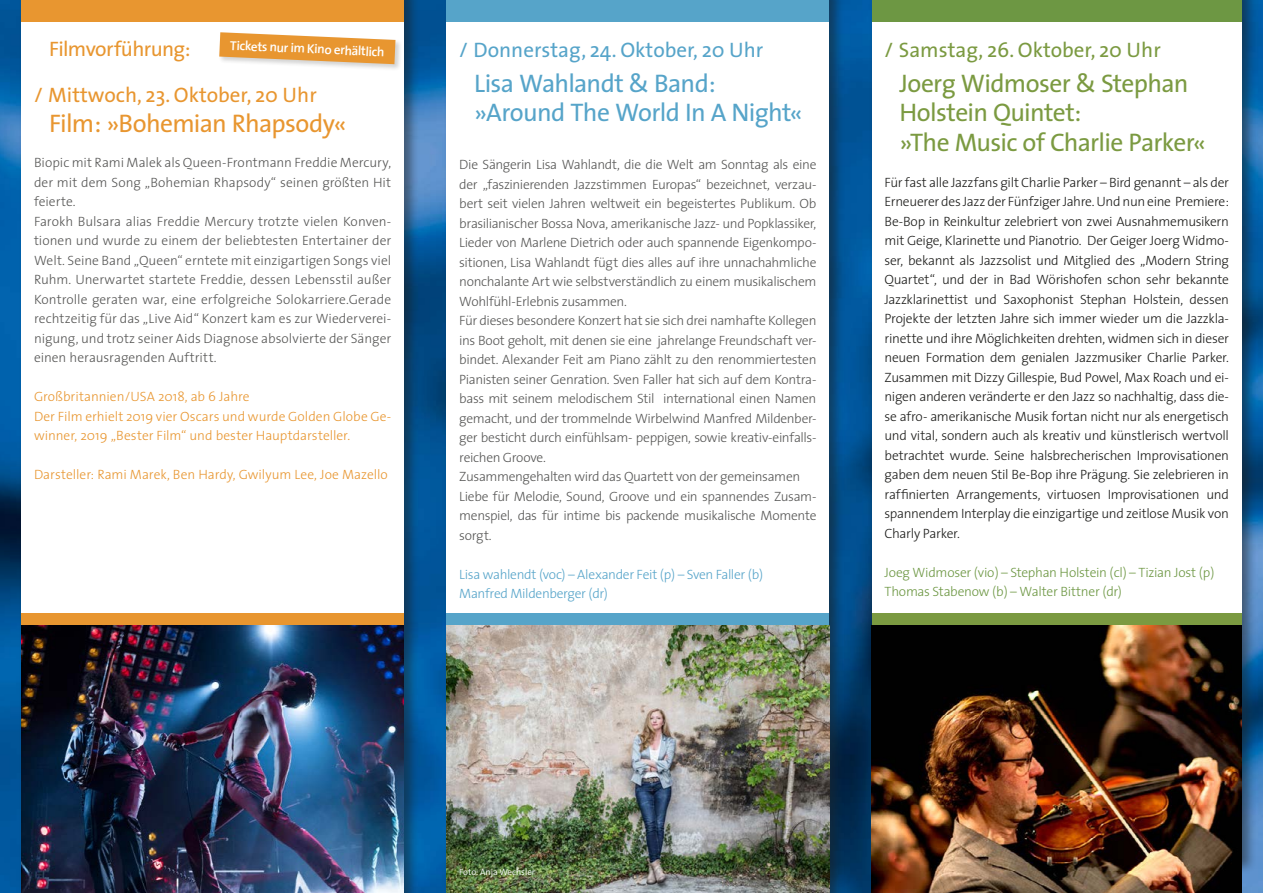
<style>
.page{position:relative;width:1263px;height:893px;background:#fff}
.page>*{position:absolute;margin:0;border:0;box-sizing:border-box;transform-origin:0 0}
.t1{font:25.5px/30px "The Sans";letter-spacing:-.025em;color:#7b9a41}
.t2{font:25.5px/30px "The Sans";letter-spacing:-.025em;color:#56a4c9}
.t3{font:25.5px "The Sans";letter-spacing:-.025em;color:#e89630}
.t4{font:21px/45.8px "The Sans";color:#e89630}
.t5{font:21px "The Sans";color:#56a4c9}
.t6{font:21px "The Sans";color:#7b9a41}
.t7{font:300 13.5px/19.5px "The Sans";letter-spacing:-.02em;color:#575756}
.t8{font:300 13.5px/19.5px "The Sans";letter-spacing:-.025em;color:#1d1d1b;text-align:justify}
.t9{font:300 13.5px/19.5px "The Sans";color:#575756}
.t10{font:300 13.5px/19.5px "The Sans";color:#e89630}
.t11{font:300 13.5px/19.5px "The Sans";letter-spacing:-.02em;color:#6d9743}
.t12{font:300 13.5px/19.5px "The Sans";letter-spacing:-.02em;color:#56a4c9}
.t13{font:600 13.05px "The Sans";color:#fff}
.t14{font:300 9px "The Sans";color:#fff}
</style>
<div class="page">
<img style="left:0;top:0;width:1263px;height:893px">
<div style="left:443px;top:0;width:402px;height:893px;background:#1d1d1b;opacity:.5"></div>
<div style="left:446px;top:0;width:383px;height:893px;background:#fff"></div>
<div style="left:446px;top:613px;width:383px;height:232px;background:#56a4c9"></div>
<img style="left:446px;top:625px;width:383px;height:268px">
<div style="left:446px;top:0;width:383px;height:21px;background:#56a4c9"></div>
<div style="left:18px;top:0;width:401px;height:893px;background:#1d1d1b;opacity:.5"></div>
<div style="left:21px;top:0;width:383px;height:893px;background:#fff"></div>
<div style="left:218px;top:31px;width:185px;height:40px;background:#1d1d1b;opacity:.2"></div>
<svg style="left:219px;top:32px;width:176px;height:32px;background:#eaac5f"></svg>
<div style="left:21px;top:0;width:383px;height:21px;background:#e89630"></div>
<div style="left:21px;top:613px;width:383px;height:206px;background:#e89630"></div>
<img style="left:21px;top:625px;width:383px;height:268px">
<div style="left:868px;top:0;width:389px;height:874px;background:#1d1d1b;opacity:.5"></div>
<div style="left:872px;top:0;width:370px;height:859px;background:#fff"></div>
<div style="left:872px;top:0;width:370px;height:21px;background:#6d9743"></div>
<div style="left:872px;top:613px;width:370px;height:232px;background:#7b9a41"></div>
<img style="left:872px;top:625px;width:370px;height:268px">
<h2 class="t4" style="left:34px;top:25px;width:284px;text-indent:15px">Filmvorführung:<br>/ Mittwoch, 23. Oktober, 20 Uhr</h2>
<h1 class="t3" style="left:49px;top:102px;width:299px">Film: »Bohemian Rhapsody«</h1>
<p class="t13" style="left:230px;top:35px;width:156px;rotate:2deg">Tickets nur im Kino erhältlich</p>
<h2 class="t5" style="left:459px;top:32px;width:306px">/ Donnerstag, 24. Oktober, 20 Uhr</h2>
<h1 class="t2" style="left:474px;top:67px;width:330px">Lisa Wahlandt &amp; Band: »Around The World In A Night«</h1>
<h2 class="t6" style="left:884px;top:32px;width:278px">/ Samstag, 26. Oktober, 20 Uhr</h2>
<h1 class="t1" style="left:899px;top:67px;width:308px">Joerg Widmoser &amp; Stephan<br>Holstein Quintet:<br>»The Music of Charlie Parker«</h1>
<p class="t9" style="left:34px;top:152px;width:359px">Biopic mit Rami Malek als Queen-Frontmann Freddie Mercury, der mit dem Song „Bohemian Rhapsody“ seinen größten Hit feierte.<br>Farokh Bulsara alias Freddie Mercury trotzte vielen Konven&shy;tionen und wurde zu einem der beliebtesten Entertainer der Welt. Seine Band „Queen“ erntete mit einzigartigen Songs viel Ruhm. Unerwartet startete Freddie, dessen Lebensstil außer Kontrolle geraten war, eine erfolgreiche Solokarriere.Gerade rechtzeitig für das „Live Aid“ Konzert kam es zur Wiederverei&shy;nigung, und trotz seiner Aids Diagnose absolvierte der Sänger einen herausragenden Auftritt.</p>
<p class="t10" style="left:34px;top:386px;width:359px">Großbritannien/USA 2018, ab 6 Jahre<br>Der Film erhielt 2019 vier Oscars und wurde Golden Globe Ge&shy;winner, 2019 „Bester Film“ und bester Hauptdarsteller.</p>
<p class="t10" style="left:34px;top:464px;width:355px">Darsteller: Rami Marek, Ben Hardy, Gwilyum Lee, Joe Mazello</p>
<p class="t7" style="left:459px;top:155px;width:359px">Die Sängerin Lisa Wahlandt, die die Welt am Sonntag als eine der „faszinierenden Jazzstimmen Europas“ bezeichnet, verzau&shy;bert seit vielen Jahren weltweit ein begeistertes Publikum. Ob brasilianischer Bossa Nova, amerikanische Jazz- und Popklassiker, Lieder von Marlene Dietrich oder auch spannende Eigenkompo&shy;sitionen, Lisa Wahlandt fügt dies alles auf ihre unnachahmliche nonchalante Art wie selbstverständlich zu einem musikalischem Wohlfühl-Erlebnis zusammen.<br>Für dieses besondere Konzert hat sie sich drei namhafte Kollegen ins Boot geholt, mit denen sie eine jahrelange Freundschaft ver&shy;bindet. Alexander Feit am Piano zählt zu den renommiertesten Pianisten seiner Genration. Sven Faller hat sich auf dem Kontra&shy;bass mit seinem melodischem Stil international einen Namen gemacht, und der trommelnde Wirbelwind Manfred Mildenber&shy;ger besticht durch einfühlsam- peppigen, sowie kreativ-einfalls&shy;reichen Groove.<br>Zusammengehalten wird das Quartett von der gemeinsamen Liebe für Melodie, Sound, Groove und ein spannendes Zusam&shy;menspiel, das für intime bis packende musikalische Momente sorgt.</p>
<p class="t12" style="left:459px;top:564px;width:305px">Lisa wahlendt (voc) – Alexander Feit (p) – Sven Faller (b)<br>Manfred Mildenberger (dr)</p>
<p class="t8" style="left:884px;top:172px;width:346px">Für fast alle Jazzfans gilt Charlie Parker – Bird genannt – als der Erneuerer des Jazz der Fünfziger Jahre. Und nun eine Premiere:<br>Be-Bop in Reinkultur zelebriert von zwei Ausnahmemusikern mit Geige, Klarinette und Pianotrio. Der Geiger Joerg Widmo&shy;ser, bekannt als Jazzsolist und Mitglied des „Modern String Quartet“, und der in Bad Wörishofen schon sehr bekannte Jazzklarinettist und Saxophonist Stephan Holstein, dessen Projekte der letzten Jahre sich immer wieder um die Jazzkla&shy;rinette und ihre Möglichkeiten drehten, widmen sich in dieser neuen Formation dem genialen Jazzmusiker Charlie Parker.<br>Zusammen mit Dizzy Gillespie, Bud Powel, Max Roach und ei&shy;nigen anderen veränderte er den Jazz so nachhaltig, dass die&shy;se afro- amerikanische Musik fortan nicht nur als energetisch und vital, sondern auch als kreativ und künstlerisch wertvoll betrachtet wurde. Seine halsbrecherischen Improvisationen gaben dem neuen Stil Be-Bop ihre Prägung. Sie zelebrieren in raffinierten Arrangements, virtuosen Improvisationen und spannendem Interplay die einzigartige und zeitlose Musik von Charly Parker.</p>
<p class="t11" style="left:884px;top:562px;width:331px">Joeg Widmoser (vio) – Stephan Holstein (cl) – Tizian Jost (p)<br>Thomas Stabenow (b) – Walter Bittner (dr)</p>
<p class="t14" style="left:459px;top:865px;width:77px">Foto: Anja Wechsler</p>
</div>
